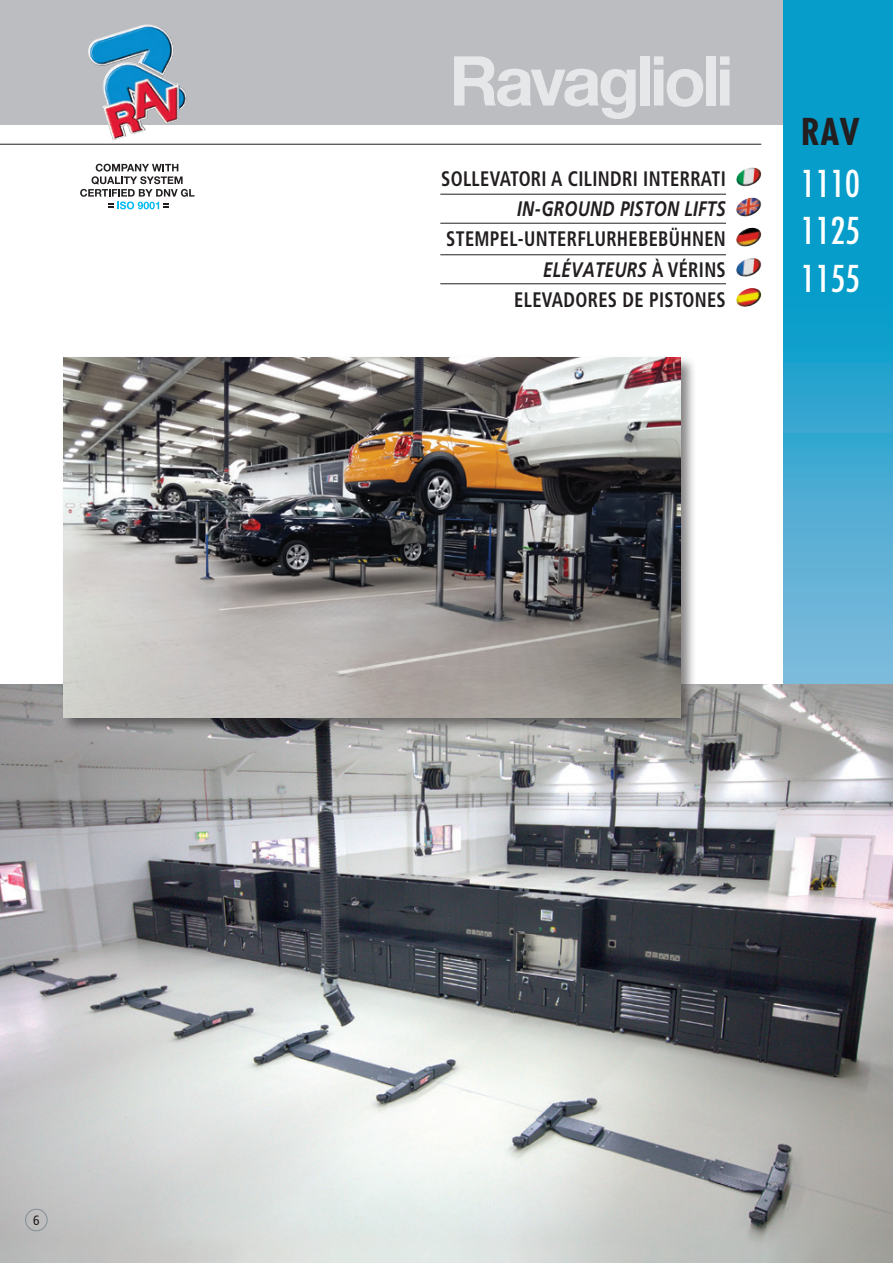
<style>
.page{position:relative;width:893px;height:1263px;background:#fff}
.page>*{position:absolute;margin:0;border:0;box-sizing:border-box;transform-origin:0 0}
.t1{font:condensed 36px/47.7px "Futura";color:#fff;text-align:justify}
.t2{font:700 condensed 36px "Futura";color:#231f20}
.t3{font:700 condensed 21px/30.3px "Frutiger";letter-spacing:.015em;color:#231f20;text-align:right;scale:.88 1}
.t4{font:italic 700 21px "Frutiger";letter-spacing:.015em;color:#231f20;scale:.8 1}
.t5{font:condensed 13.5px "Frutiger";color:#231f20}
.s1{font-style:italic;font-stretch:normal}
</style>
<div class="page">
<div style="left:0;top:0;width:893px;height:125px;background:#bcbdc0"></div>
<hr style="left:0;top:144px;width:761px;height:1px;background:#231f20">
<svg style="left:783px;top:0;width:110px;height:685px;background:#2ba5ce"></svg>
<svg style="left:454px;top:56px;width:182px;height:63px"></svg>
<div style="left:640px;top:56px;width:10px;height:49px;background:#e6e7e9"></div>
<div style="left:706px;top:56px;width:10px;height:49px;background:#e6e7e9"></div>
<svg style="left:720px;top:56px;width:10px;height:49px"></svg>
<svg style="left:654px;top:56px;width:49px;height:51px"></svg>
<img style="left:88px;top:24px;width:99px;height:116px">
<hr style="left:440px;top:194px;width:286px;height:1px;background:#231f20">
<hr style="left:440px;top:223px;width:286px;height:1px;background:#231f20">
<hr style="left:440px;top:254px;width:286px;height:1px;background:#231f20">
<hr style="left:440px;top:283px;width:286px;height:1px;background:#231f20">
<img style="left:736px;top:198px;width:26px;height:19px">
<img style="left:736px;top:228px;width:26px;height:19px">
<img style="left:736px;top:168px;width:26px;height:19px">
<img style="left:736px;top:258px;width:26px;height:19px">
<img style="left:736px;top:288px;width:26px;height:19px">
<svg style="left:80px;top:164px;width:114px;height:45px"></svg>
<img style="left:0;top:685px;width:893px;height:578px">
<div style="left:25px;top:1209px;width:23px;height:22px;border:1px solid #828f96;border-radius:50%"></div>
<div style="left:61px;top:355px;width:635px;height:378px;background:#231f20;opacity:.55"></div>
<img style="left:64px;top:357px;width:616px;height:360px">
<p class="t5" style="left:33px;top:1212px;width:8px">16</p>
<p class="t3" style="left:441px;top:163px;width:325px">SOLLEVATORI A CILINDRI INTERRATI</p>
<p class="t4" style="left:517px;top:196px;width:262px">IN-GROUND PISTON LIFTS</p>
<p class="t3" style="left:446px;top:224px;width:319px">STEMPEL-UNTERFLURHEBEBÜHNEN<br><span class="s1">ELÉVATEURS</span> À VÉRINS<br>ELEVADORES DE PISTONES</p>
<h1 class="t2" style="left:801px;top:108px;width:60px">RAV</h1>
<h1 class="t1" style="left:801px;top:159px;width:61px">1110<br>1125<br>1155</h1>
</div>
